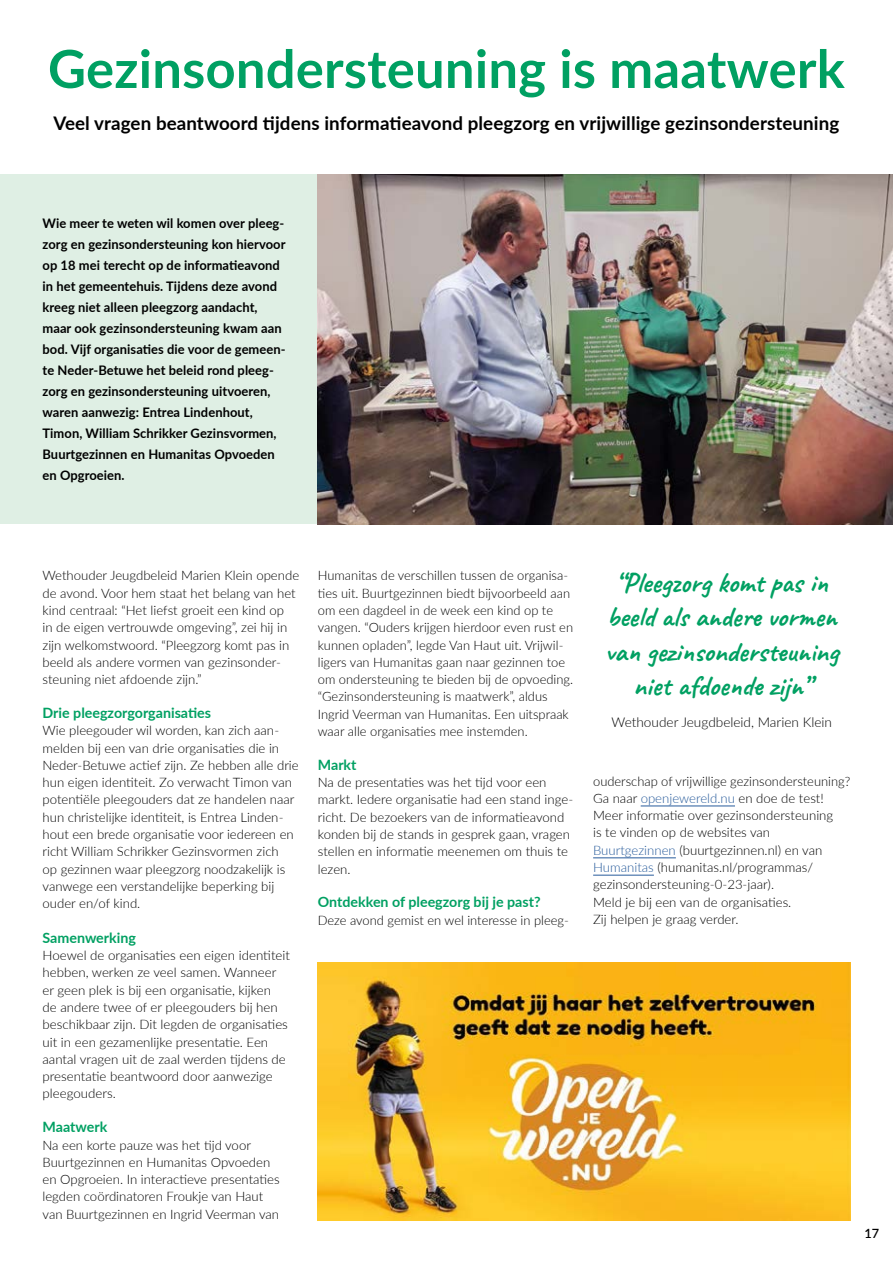
<style>
.page{position:relative;width:893px;height:1263px;background:#fff}
.page>*{position:absolute;margin:0;border:0;box-sizing:border-box;transform-origin:0 0}
.t1{font:700 52.5px "Lato";letter-spacing:.005em;color:#00a062}
.t2{font:700 28.5px/34.5px "Caveat";color:#00a062;text-align:center}
.t3{font:700 18.75px "Lato";letter-spacing:.005em;color:#000}
.t4{font:700 14.25px "Lato";color:#00a062}
.t5{font:300 13.5px "Lato";color:#000}
.t6{font:700 13.2px/21px "Lato";letter-spacing:.005em;color:#000}
.t7{font:300 13.05px/17.2px "Lato";color:#000}
.t8{font:600 12.75px "Lato";color:#000}
.s1{color:#275b9b}
</style>
<div class="page">
<div style="left:0;top:175px;width:482px;height:349px;background:#dfefe4"></div>
<hr style="left:641px;top:806px;width:94px;height:1px;background:#275b9b">
<hr style="left:593px;top:857px;width:83px;height:1px;background:#275b9b">
<hr style="left:593px;top:875px;width:61px;height:1px;background:#275b9b">
<img style="left:318px;top:175px;width:575px;height:349px">
<img style="left:318px;top:962px;width:532px;height:258px">
<h1 class="t1" style="left:48px;top:30px;width:798px">Gezinsondersteuning is maatwerk</h1>
<h3 class="t3" style="left:53px;top:110px;width:787px">Veel vragen beantwoord tijdens informatieavond pleegzorg en vrijwillige gezinsondersteuning</h3>
<p class="t6" style="left:43px;top:212px;width:245px">Wie meer te weten wil komen over pleeg&shy;zorg en gezinsondersteuning kon hiervoor op 18 mei terecht op de informatieavond in het gemeentehuis. Tijdens deze avond kreeg niet alleen pleegzorg aandacht, maar ook gezinsondersteuning kwam aan bod. Vijf organisaties die voor de gemeen&shy;te Neder-Betuwe het beleid rond pleeg&shy;zorg en gezinsondersteuning uitvoeren, waren aanwezig: Entrea Lindenhout, Timon, William Schrikker Gezinsvormen, Buurtgezinnen en Humanitas Opvoeden en Opgroeien.</p>
<p class="t7" style="left:43px;top:566px;width:258px">Wethouder Jeugdbeleid Marien Klein opende de avond. Voor hem staat het belang van het kind centraal: “Het liefst groeit een kind op<br>in de eigen vertrouwde omgeving”, zei hij in zijn welkomstwoord. “Pleegzorg komt pas in beeld als andere vormen van gezinsonder&shy;steuning niet afdoende zijn.”</p>
<p class="t4" style="left:43px;top:702px;width:170px">Drie pleegzorgorganisaties</p>
<p class="t7" style="left:43px;top:721px;width:258px">Wie pleegouder wil worden, kan zich aan&shy;melden bij een van drie organisaties die in Neder-Betuwe actief zijn. Ze hebben alle drie hun eigen identiteit. Zo verwacht Timon van potentiële pleegouders dat ze handelen naar hun christelijke identiteit, is Entrea Linden&shy;hout een brede organisatie voor iedereen en richt William Schrikker Gezinsvormen zich<br>op gezinnen waar pleegzorg noodzakelijk is vanwege een verstandelijke beperking bij ouder en/of kind.</p>
<p class="t4" style="left:43px;top:927px;width:95px">Samenwerking</p>
<p class="t7" style="left:43px;top:946px;width:249px">Hoewel de organisaties een eigen identiteit hebben, werken ze veel samen. Wanneer er geen plek is bij een organisatie, kijken<br>de andere twee of er pleegouders bij hen beschikbaar zijn. Dit legden de organisaties uit in een gezamenlijke presentatie. Een aantal vragen uit de zaal werden tijdens de presentatie beantwoord door aanwezige pleegouders.</p>
<p class="t4" style="left:43px;top:1116px;width:66px">Maatwerk</p>
<p class="t7" style="left:43px;top:1136px;width:239px">Na een korte pauze was het tijd voor Buurtgezinnen en Humanitas Opvoeden en Opgroeien. In interactieve presentaties legden coördinatoren Froukje van Haut van Buurtgezinnen en Ingrid Veerman van</p>
<p class="t7" style="left:318px;top:566px;width:257px">Humanitas de verschillen tussen de organisa&shy;ties uit. Buurtgezinnen biedt bijvoorbeeld aan om een dagdeel in de week een kind op te vangen. “Ouders krijgen hierdoor even rust en kunnen opladen”, legde Van Haut uit. Vrijwil&shy;ligers van Humanitas gaan naar gezinnen toe om ondersteuning te bieden bij de opvoeding. “Gezinsondersteuning is maatwerk”, aldus Ingrid Veerman van Humanitas. Een uitspraak waar alle organisaties mee instemden.</p>
<p class="t4" style="left:318px;top:754px;width:40px">Markt</p>
<p class="t7" style="left:318px;top:773px;width:257px">Na de presentaties was het tijd voor een markt. Iedere organisatie had een stand inge&shy;richt. De bezoekers van de informatieavond konden bij de stands in gesprek gaan, vragen stellen en informatie meenemen om thuis te lezen.</p>
<p class="t4" style="left:318px;top:892px;width:224px">Ontdekken of pleegzorg bij je past?</p>
<p class="t7" style="left:318px;top:911px;width:253px">Deze avond gemist en wel interesse in pleeg-</p>
<h2 class="t2" style="left:605px;top:565px;width:235px">“Pleegzorg komt pas in beeld als andere vormen van gezinsondersteuning niet afdoende zijn”</h2>
<p class="t5" style="left:611px;top:712px;width:222px">Wethouder Jeugdbeleid, Marien Klein</p>
<p class="t7" style="left:593px;top:772px;width:259px">ouderschap of vrijwillige gezinsondersteuning?<br>Ga naar <span class="s1">openjewereld.nu</span> en doe de test!<br>Meer informatie over gezinsondersteuning<br>is te vinden op de websites van <span class="s1">Buurtgezinnen</span> (buurtgezinnen.nl) en van <span class="s1">Humanitas</span> (humanitas.nl/programmas/ gezinsondersteuning-0-23-jaar).<br>Meld je bij een van de organisaties.<br>Zij helpen je graag verder.</p>
<p class="t8" style="left:864px;top:1224px;width:16px">17</p>
</div>
